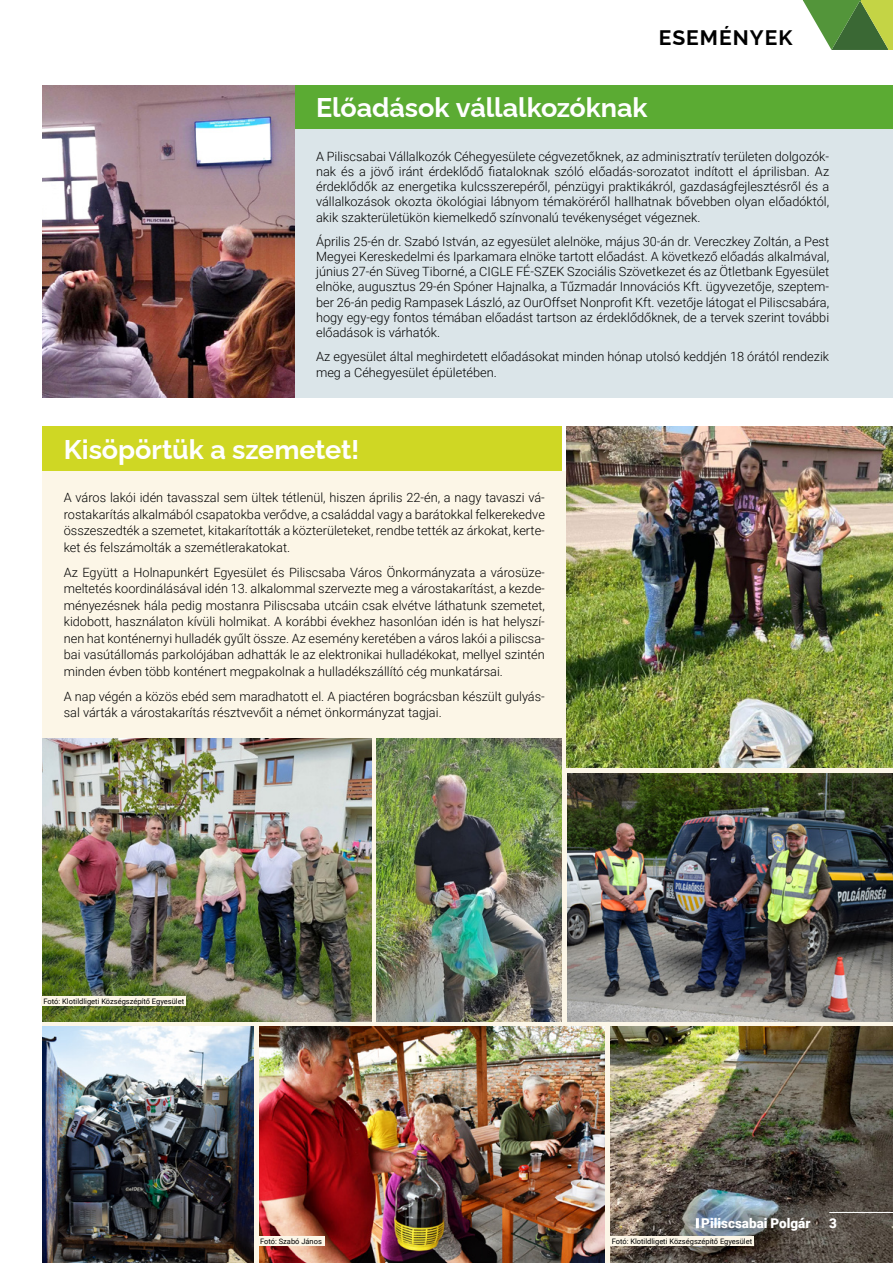
<style>
.page{position:relative;width:893px;height:1263px;background:#fff}
.page>*{position:absolute;margin:0;border:0;box-sizing:border-box;transform-origin:0 0}
.t1{font:700 27px "Raleway";letter-spacing:-.005em;color:#fff}
.t2{font:700 21px "Raleway";letter-spacing:.05em;color:#000}
.t3{font:900 13.5px "Roboto";color:#fff}
.t4{font:300 12.75px/15.3px "Roboto";color:#000;text-align:justify}
.t5{font:7.5px "Roboto";color:#000}
</style>
<div class="page">
<div style="left:888px;top:0;width:5px;height:50px;background:#c4d445"></div>
<svg style="left:802px;top:0;width:86px;height:50px"></svg>
<img style="left:43px;top:738px;width:850px;height:525px">
<div style="left:295px;top:85px;width:598px;height:45px;background:#5bab33"></div>
<div style="left:295px;top:130px;width:598px;height:268px;background:#dbe5e9"></div>
<img style="left:43px;top:85px;width:252px;height:313px">
<div style="left:43px;top:427px;width:519px;height:44px;background:#cfd724"></div>
<div style="left:43px;top:471px;width:523px;height:267px;background:#fcf6e7"></div>
<img style="left:566px;top:427px;width:327px;height:341px">
<img style="left:43px;top:738px;width:328px;height:283px">
<img style="left:567px;top:773px;width:326px;height:248px">
<img style="left:377px;top:738px;width:185px;height:283px">
<img style="left:43px;top:1027px;width:211px;height:236px">
<img style="left:259px;top:1027px;width:346px;height:236px">
<img style="left:611px;top:1027px;width:282px;height:236px">
<div style="left:258px;top:1236px;width:66px;height:10px;background:#fcf6e7"></div>
<hr style="left:829px;top:1212px;width:64px;height:1px;background:#fff">
<svg style="left:696px;top:1218px;width:3px;height:10px"></svg>
<div style="left:41px;top:996px;width:145px;height:10px;background:#fcf6e7"></div>
<div style="left:609px;top:1236px;width:145px;height:10px;background:#fcf6e7"></div>
<h2 class="t2" style="left:659px;top:20px;width:135px">ESEMÉNYEK</h2>
<h1 class="t1" style="left:316px;top:86px;width:333px">Előadások vállalkozóknak</h1>
<p class="t4" style="left:316px;top:148px;width:515px">A Piliscsabai Vállalkozók Céhegyesülete cégvezetőknek, az adminisztratív területen dolgozók&shy;nak és a jövő iránt érdeklődő fiataloknak szóló előadás-sorozatot indított el áprilisban. Az érdeklődők az energetika kulcsszerepéről, pénzügyi praktikákról, gazdaságfejlesztésről és a vállalkozások okozta ökológiai lábnyom témaköréről hallhatnak bővebben olyan előadóktól, akik szakterületükön kiemelkedő színvonalú tevékenységet végeznek.</p>
<p class="t4" style="left:316px;top:233px;width:515px">Április 25-én dr. Szabó István, az egyesület alelnöke, május 30-án dr. Vereczkey Zoltán, a Pest Megyei Kereskedelmi és Iparkamara elnöke tartott előadást. A következő előadás alkalmával, június 27-én Süveg Tiborné, a CIGLE FÉ-SZEK Szociális Szövetkezet és az Ötletbank Egyesület elnöke, augusztus 29-én Spóner Hajnalka, a Tűzmadár Innovációs Kft. ügyvezetője, szeptem&shy;ber 26-án pedig Rampasek László, az OurOffset Nonprofit Kft. vezetője látogat el Piliscsabára, hogy egy-egy fontos témában előadást tartson az érdeklődőknek, de a tervek szerint további előadások is várhatók.</p>
<p class="t4" style="left:316px;top:348px;width:515px">Az egyesület által meghirdetett előadásokat minden hónap utolsó keddjén 18 órától rendezik meg a Céhegyesület épületében.</p>
<h1 class="t1" style="left:64px;top:427px;width:297px">Kisöpörtük a szemetet!</h1>
<p class="t4" style="left:64px;top:489px;width:483px;line-height:16.5px">A város lakói idén tavasszal sem ültek tétlenül, hiszen április 22-én, a nagy tavaszi vá&shy;rostakarítás alkalmából csapatokba verődve, a családdal vagy a barátokkal felkerekedve összeszedték a szemetet, kitakarították a közterületeket, rendbe tették az árkokat, kerte&shy;ket és felszámolták a szemétlerakatokat.</p>
<p class="t4" style="left:64px;top:563px;width:483px;line-height:16.5px">Az Együtt a Holnapunkért Egyesület és Piliscsaba Város Önkormányzata a városüze&shy;meltetés koordinálásával idén 13. alkalommal szervezte meg a várostakarítást, a kezde&shy;ményezésnek hála pedig mostanra Piliscsaba utcáin csak elvétve láthatunk szemetet, kidobott, használaton kívüli holmikat. A korábbi évekhez hasonlóan idén is hat helyszí&shy;nen hat konténernyi hulladék gyűlt össze. Az esemény keretében a város lakói a piliscsa&shy;bai vasútállomás parkolójában adhatták le az elektronikai hulladékokat, mellyel szintén minden évben több konténert megpakolnak a hulladékszállító cég munkatársai.</p>
<p class="t4" style="left:64px;top:687px;width:483px;line-height:16.5px">A nap végén a közös ebéd sem maradhatott el. A piactéren bográcsban készült gulyás&shy;sal várták a várostakarítás résztvevőit a német önkormányzat tagjai.</p>
<p class="t5" style="left:44px;top:996px;width:142px">Fotó: Klotildligeti Községszépítő Egyesület</p>
<p class="t5" style="left:260px;top:1236px;width:63px">Fotó: Szabó János</p>
<p class="t3" style="left:701px;top:1214px;width:111px">Piliscsabai Polgár</p>
<p class="t3" style="left:829px;top:1214px;width:9px">3</p>
<p class="t5" style="left:612px;top:1236px;width:142px">Fotó: Klotildligeti Községszépítő Egyesület</p>
</div>
